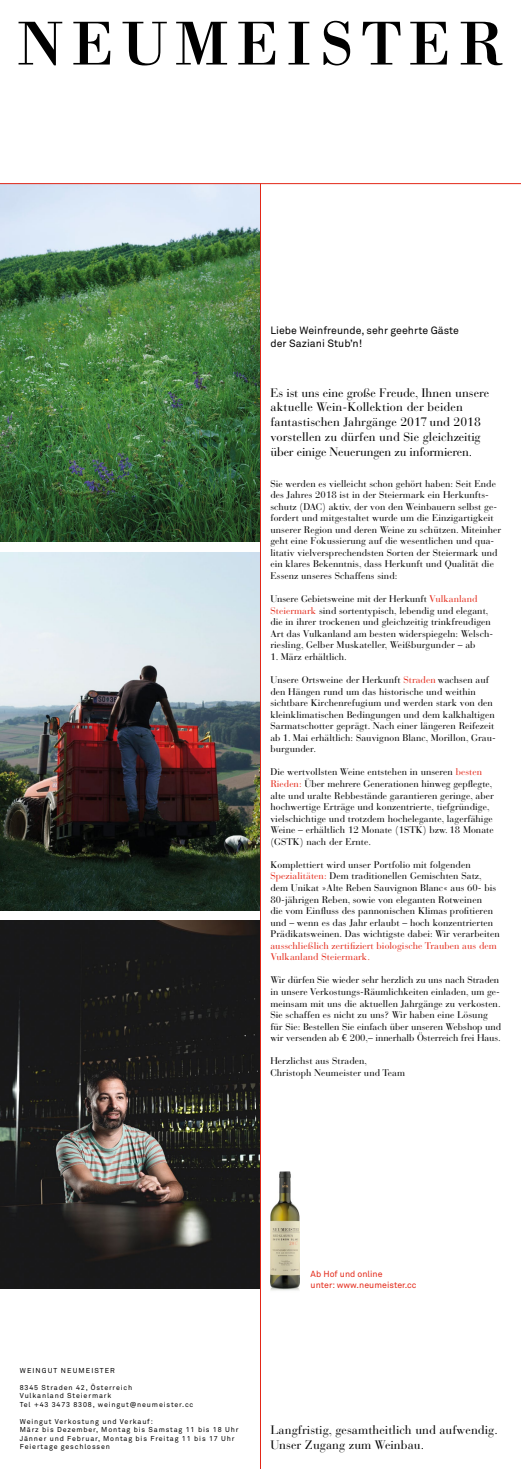
<style>
.page{position:relative;width:521px;height:1469px;background:#fff}
.page>*{position:absolute;margin:0;border:0;box-sizing:border-box;transform-origin:0 0}
.t1{font:63.96px "Bodoni Std";letter-spacing:.12em;color:#000}
.t2{font:12.25px/14.7px "Bauer Bodoni Std";letter-spacing:.005em;color:#000}
.t3{font:10.5px/12.6px "Akkurat";letter-spacing:.005em;color:#000}
.t4{font:9.62px/11.5px "Bauer Bodoni Std";letter-spacing:.005em;color:#000}
.t5{font:9.62px/11.5px "Bauer Bodoni Std";letter-spacing:.005em;color:#e32717}
.t6{font:8.75px/10.5px "Akkurat";letter-spacing:.005em;color:#e32717}
.t7{font:7.09px/8.5px "Akkurat";letter-spacing:.12em;color:#000}
.t8{font:7.09px "Akkurat";letter-spacing:.15em;color:#000}
.s1{color:#e32717}
</style>
<div class="page">
<img style="left:0;top:184px;width:260px;height:357px">
<img style="left:0;top:552px;width:260px;height:358px">
<img style="left:0;top:920px;width:260px;height:368px">
<hr style="left:260px;top:184px;width:1px;height:1284px;background:#e32717">
<hr style="left:0;top:183px;width:521px;height:1px;background:#e32717">
<img style="left:270px;top:1171px;width:30px;height:120px">
<h1 class="t1" style="left:17px;top:4px;width:488px">NEUMEISTER</h1>
<p class="t3" style="left:270px;top:324px;width:190px">Liebe Weinfreunde, sehr geehrte Gäste der Saziani Stub’n!</p>
<p class="t2" style="left:270px;top:385px;width:220px">Es ist uns eine große Freude, Ihnen unsere aktuelle Wein-Kollektion der beiden fantastischen Jahrgänge 2017 und 2018 vorstellen zu dürfen und Sie gleichzeitig über einige Neuerungen zu informieren.</p>
<p class="t4" style="left:270px;top:477px;width:232px">Sie werden es vielleicht schon gehört haben: Seit Ende des Jahres 2018 ist in der Steiermark ein Herkunfts&shy;schutz (DAC) aktiv, der von den Weinbauern selbst ge&shy;fordert und mitgestaltet wurde um die Einzigartigkeit unserer Region und deren Weine zu schützen. Miteinher geht eine Fokussierung auf die wesentlichen und qua&shy;litativ vielversprechendsten Sorten der Steiermark und ein klares Bekenntnis, dass Herkunft und Qualität die Essenz unseres Schaffens sind:</p>
<p class="t4" style="left:270px;top:593px;width:224px">Unsere Gebietsweine mit der Herkunft <span class="s1">Vulkanland Steiermark</span> sind sortentypisch, lebendig und elegant, die in ihrer trockenen und gleichzeitig trinkfreudigen Art das Vulkanland am besten widerspiegeln: Welsch&shy;riesling, Gelber Muskateller, Weißburgunder – ab</p>
<p class="t4" style="left:270px;top:651px;width:78px">1. März erhältlich.</p>
<p class="t4" style="left:270px;top:674px;width:227px">Unsere Ortsweine der Herkunft <span class="s1">Straden</span> wachsen auf den Hängen rund um das historische und weithin sichtbare Kirchenrefugium und werden stark von den kleinklimatischen Bedingungen und dem kalkhaltigen Sarmatschotter geprägt. Nach einer längeren Reifezeit ab 1. Mai erhältlich: Sauvignon Blanc, Morillon, Grau&shy;burgunder.</p>
<p class="t4" style="left:270px;top:766px;width:225px">Die wertvollsten Weine entstehen in unseren <span class="s1">besten Rieden:</span> Über mehrere Generationen hinweg gepflegte, alte und uralte Rebbestände garantieren geringe, aber hochwertige Erträge und konzentrierte, tiefgründige, vielschichtige und trotzdem hochelegante, lagerfähige Weine – erhältlich 12 Monate (1STK) bzw. 18 Monate (GSTK) nach der Ernte.</p>
<p class="t4" style="left:270px;top:859px;width:231px">Komplettiert wird unser Portfolio mit folgenden <span class="s1">Spezialitäten:</span> Dem traditionellen Gemischten Satz, dem Unikat »Alte Reben Sauvignon Blanc« aus 60- bis 80-jährigen Reben, sowie von eleganten Rotweinen<br>die vom Einfluss des pannonischen Klimas profitieren und – wenn es das Jahr erlaubt – hoch konzentrierten Prädikatsweinen. Das wichtigste dabei: Wir verarbeiten</p>
<p class="t5" style="left:270px;top:939px;width:228px">ausschließlich zertifiziert biologische Trauben aus dem<br>Vulkanland Steiermark.</p>
<p class="t4" style="left:270px;top:974px;width:232px">Wir dürfen Sie wieder sehr herzlich zu uns nach Straden in unsere Verkostungs-Räumlichkeiten einladen, um ge&shy;meinsam mit uns die aktuellen Jahrgänge zu verkosten.<br>Sie schaffen es nicht zu uns? Wir haben eine Lösung für Sie: Bestellen Sie einfach über unseren Webshop und wir versenden ab € 200,– innerhalb Österreich frei Haus.</p>
<p class="t4" style="left:270px;top:1055px;width:136px">Herzlichst aus Straden,<br>Christoph Neumeister und Team</p>
<p class="t8" style="left:20px;top:1365px;width:97px">WEINGUT NEUMEISTER</p>
<p class="t7" style="left:20px;top:1382px;width:175px">8345 Straden 42, Österreich<br>Vulkanland Steiermark<br>Tel +43 3473 8308, weingut@neumeister.cc</p>
<p class="t7" style="left:20px;top:1416px;width:220px">Weingut Verkostung und Verkauf:<br>März bis Dezember, Montag bis Samstag 11 bis 18 Uhr Jänner und Februar, Montag bis Freitag 11 bis 17 Uhr Feiertage geschlossen</p>
<p class="t6" style="left:311px;top:1268px;width:107px">Ab Hof und online<br>unter: www.neumeister.cc</p>
<p class="t2" style="left:270px;top:1422px;width:229px">Langfristig, gesamtheitlich und aufwendig.<br>Unser Zugang zum Weinbau.</p>
</div>
